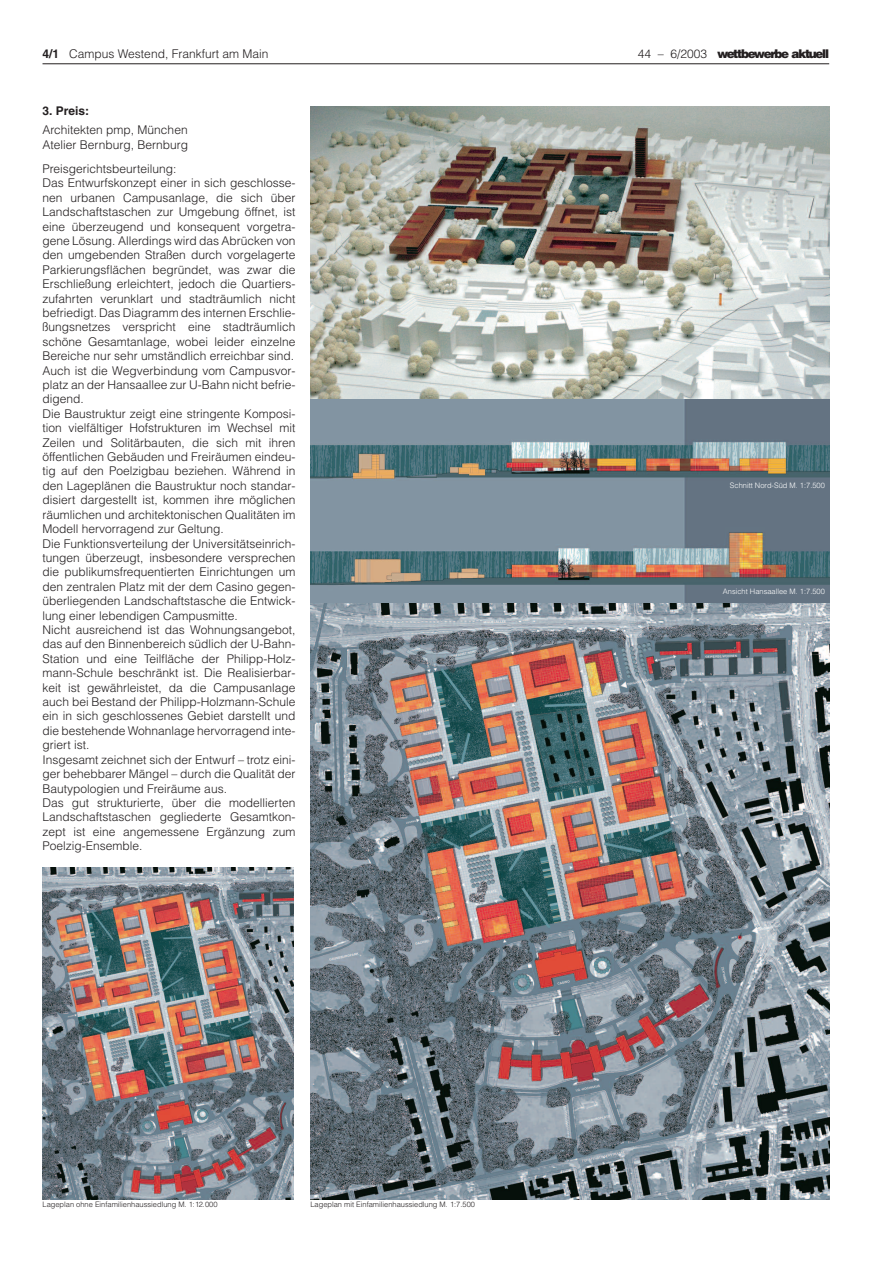
<style>
.page{position:relative;width:893px;height:1263px;background:#fff}
.page>*{position:absolute;margin:0;border:0;box-sizing:border-box;transform-origin:0 0}
.t1{font:300 12px/14.4px "Helvetica";color:#231f20}
.t2{font:900 12px "Helvetica";letter-spacing:-.115em;color:#231f20}
.t3{font:700 12px "Helvetica";color:#231f20}
.t4{font:300 7.5px "Helvetica";color:#231f20}
.t5{font:300 7.5px "Helvetica";color:#fff}
.s1{font-weight:700}
.s2{font-weight:300}
</style>
<div class="page">
<hr style="left:43px;top:64px;width:786px;height:1px;background:#231f20">
<img style="left:310px;top:106px;width:519px;height:294px">
<svg style="left:310px;top:400px;width:519px;height:110px;background:#78868f"></svg>
<svg style="left:310px;top:510px;width:519px;height:94px;background:#7a858b"></svg>
<img style="left:310px;top:604px;width:519px;height:595px">
<img style="left:43px;top:867px;width:250px;height:332px">
<p class="t1" style="left:43px;top:46px;width:228px"><span class="s1">4/1</span> Campus Westend, Frankfurt am Main</p>
<p class="t2" style="left:638px;top:46px;width:193px"><span class="s2">44 – 6/2003</span> wettbewerbe aktuell</p>
<p class="t3" style="left:43px;top:106px;width:48px">3. Preis:</p>
<p class="t1" style="left:43px;top:123px;width:147px">Architekten pmp, München<br>Atelier Bernburg, Bernburg</p>
<p class="t1" style="left:43px;top:162px;width:254px">Preisgerichtsbeurteilung:<br>Das Entwurfskonzept einer in sich geschlosse&shy;nen urbanen Campusanlage, die sich über Landschaftstaschen zur Umgebung öffnet, ist eine überzeugend und konsequent vorgetra&shy;gene Lösung. Allerdings wird das Abrücken von den umgebenden Straßen durch vorgelagerte Parkierungsflächen begründet, was zwar die Erschließung erleichtert, jedoch die Quartiers&shy;zufahrten verunklart und stadträumlich nicht befriedigt. Das Diagramm des internen Erschlie&shy;ßungsnetzes verspricht eine stadträumlich schöne Gesamtanlage, wobei leider einzelne Bereiche nur sehr umständlich erreichbar sind.<br>Auch ist die Wegverbindung vom Campusvor&shy;platz an der Hansaallee zur U-Bahn nicht befrie&shy;digend.<br>Die Baustruktur zeigt eine stringente Komposi&shy;tion vielfältiger Hofstrukturen im Wechsel mit Zeilen und Solitärbauten, die sich mit ihren öffentlichen Gebäuden und Freiräumen eindeu&shy;tig auf den Poelzigbau beziehen. Während in den Lageplänen die Baustruktur noch standar&shy;disiert dargestellt ist, kommen ihre möglichen räumlichen und architektonischen Qualitäten im Modell hervorragend zur Geltung.<br>Die Funktionsverteilung der Universitätseinrich&shy;tungen überzeugt, insbesondere versprechen die publikumsfrequentierten Einrichtungen um den zentralen Platz mit der dem Casino gegen&shy;überliegenden Landschaftstasche die Entwick&shy;lung einer lebendigen Campusmitte.<br>Nicht ausreichend ist das Wohnungsangebot, das auf den Binnenbereich südlich der U-Bahn-Station und eine Teilfläche der Philipp-Holz&shy;mann-Schule beschränkt ist. Die Realisierbar&shy;keit ist gewährleistet, da die Campusanlage auch bei Bestand der Philipp-Holzmann-Schule ein in sich geschlossenes Gebiet darstellt und die bestehende Wohnanlage hervorragend inte&shy;griert ist.<br>Insgesamt zeichnet sich der Entwurf – trotz eini&shy;ger behebbarer Mängel – durch die Qualität der Bautypologien und Freiräume aus.<br>Das gut strukturierte, über die modellierten Landschaftstaschen gegliederte Gesamtkon&shy;zept ist eine angemessene Ergänzung zum Poelzig-Ensemble.</p>
<p class="t4" style="left:43px;top:1200px;width:177px">Lageplan ohne Einfamilienhaussiedlung M. 1:12.000</p>
<p class="t4" style="left:310px;top:1200px;width:166px">Lageplan mit Einfamilienhaussiedlung M. 1:7.500</p>
<p class="t5" style="left:730px;top:481px;width:97px">Schnitt Nord-Süd M. 1:7.500</p>
<p class="t5" style="left:723px;top:587px;width:104px">Ansicht Hansaallee M. 1:7.500</p>
</div>
